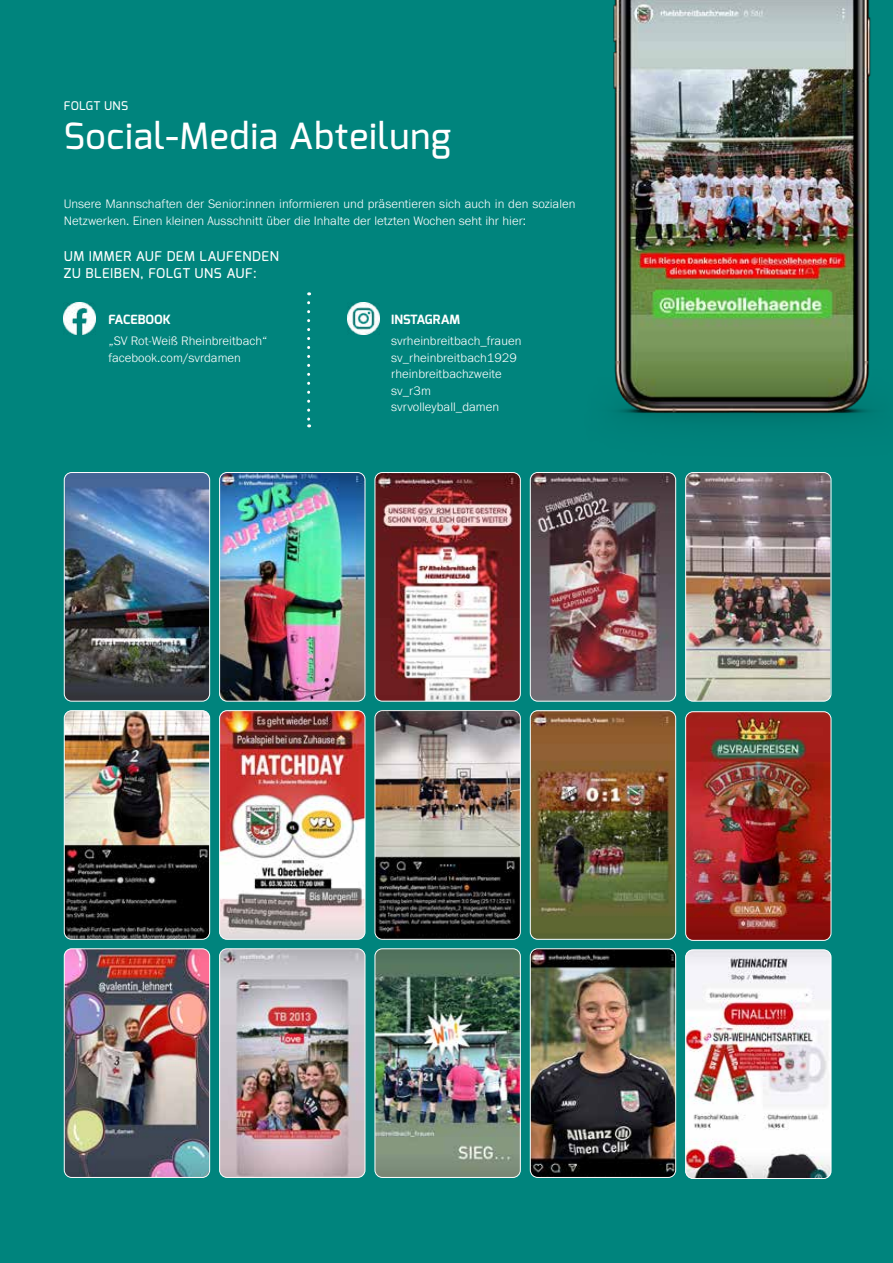
<style>
.page{position:relative;width:893px;height:1263px;background:#00847d}
.page>*{position:absolute;margin:0;border:0;box-sizing:border-box;transform-origin:0 0}
.t1{font:500 36px "Exo";letter-spacing:.03em;color:#fff}
.t2{font:500 13.5px/16.5px "Exo";letter-spacing:.04em;color:#fff}
.t3{font:300 12.75px/16.5px "Franklin Gothic URW";letter-spacing:.005em;color:#fff}
.t4{font:700 12.75px "Exo";letter-spacing:.005em;color:#fff}
.t5{font:500 12px "Exo";letter-spacing:.03em;color:#fff}
</style>
<div class="page">
<img style="left:64px;top:472px;width:146px;height:228px">
<div style="left:64px;top:472px;width:146px;height:230px;border:1px solid #fff;border-radius:7px"></div>
<img style="left:221px;top:472px;width:144px;height:229px">
<div style="left:219px;top:472px;width:146px;height:230px;border:1px solid #fff;border-radius:7px"></div>
<img style="left:376px;top:472px;width:143px;height:228px">
<div style="left:374px;top:472px;width:147px;height:230px;border:1px solid #fff;border-radius:7px"></div>
<img style="left:530px;top:472px;width:146px;height:228px">
<div style="left:530px;top:472px;width:146px;height:230px;border:1px solid #fff;border-radius:7px"></div>
<img style="left:687px;top:472px;width:143px;height:229px">
<div style="left:685px;top:472px;width:146px;height:230px;border:1px solid #fff;border-radius:7px"></div>
<img style="left:64px;top:712px;width:146px;height:226px">
<div style="left:64px;top:710px;width:146px;height:230px;border:1px solid #fff;border-radius:7px"></div>
<img style="left:221px;top:711px;width:144px;height:228px">
<div style="left:219px;top:710px;width:146px;height:230px;border:1px solid #fff;border-radius:7px"></div>
<img style="left:376px;top:712px;width:143px;height:226px">
<div style="left:374px;top:710px;width:147px;height:230px;border:1px solid #fff;border-radius:7px"></div>
<img style="left:530px;top:712px;width:146px;height:226px">
<div style="left:530px;top:710px;width:146px;height:230px;border:1px solid #fff;border-radius:7px"></div>
<img style="left:687px;top:712px;width:144px;height:228px">
<div style="left:685px;top:711px;width:146px;height:230px;border:1px solid #fff;border-radius:7px"></div>
<img style="left:64px;top:950px;width:146px;height:227px">
<div style="left:64px;top:948px;width:146px;height:230px;border:1px solid #fff;border-radius:7px"></div>
<img style="left:221px;top:949px;width:144px;height:228px">
<div style="left:219px;top:948px;width:146px;height:230px;border:1px solid #fff;border-radius:7px"></div>
<img style="left:376px;top:950px;width:143px;height:226px">
<div style="left:374px;top:948px;width:147px;height:230px;border:1px solid #fff;border-radius:7px"></div>
<img style="left:530px;top:950px;width:146px;height:227px">
<div style="left:530px;top:948px;width:146px;height:230px;border:1px solid #fff;border-radius:7px"></div>
<img style="left:687px;top:950px;width:144px;height:228px">
<div style="left:685px;top:949px;width:146px;height:230px;border:1px solid #fff;border-radius:7px"></div>
<img style="left:613px;top:0;width:260px;height:420px">
<img style="left:64px;top:303px;width:32px;height:32px">
<img style="left:348px;top:303px;width:31px;height:32px">
<svg style="left:307px;top:303px;width:3px;height:124px"></svg>
<p class="t5" style="left:64px;top:98px;width:66px">FOLGT UNS</p>
<h1 class="t1" style="left:64px;top:113px;width:389px">Social-Media Abteilung</h1>
<p class="t3" style="left:64px;top:196px;width:513px">Unsere Mannschaften der Senior:innen informieren und präsentieren sich auch in den sozialen<br>Netzwerken. Einen kleinen Ausschnitt über die Inhalte der letzten Wochen seht ihr hier:</p>
<p class="t2" style="left:64px;top:248px;width:217px">UM IMMER AUF DEM LAUFENDEN<br>ZU BLEIBEN, FOLGT UNS AUF:</p>
<p class="t4" style="left:108px;top:311px;width:64px">FACEBOOK</p>
<p class="t3" style="left:108px;top:332px;width:161px">„SV Rot-Weiß Rheinbreitbach“ facebook.com/svrdamen</p>
<p class="t4" style="left:391px;top:311px;width:71px">INSTAGRAM</p>
<p class="t3" style="left:391px;top:332px;width:132px">svrheinbreitbach_frauen sv_rheinbreitbach1929 rheinbreitbachzweite sv_r3m svrvolleyball_damen</p>
</div>
